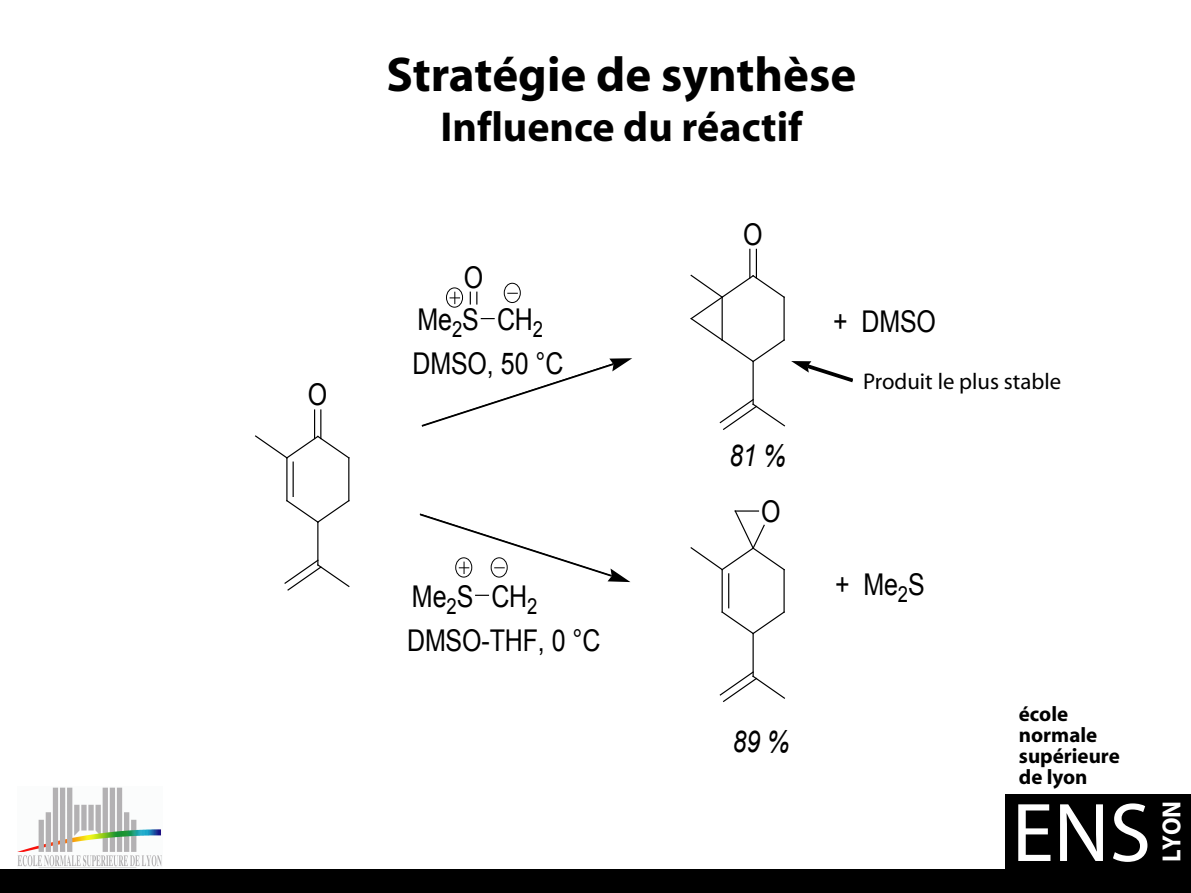
<style>
.page{position:relative;width:1191px;height:893px;background:#fff}
.page>*{position:absolute;margin:0;border:0;box-sizing:border-box;transform-origin:0 0}
.t1{font:84px "Myriad";color:#fff}
.t2{font:700 49px "Myriad";color:#000}
.t3{font:700 42px "Myriad";color:#000}
.t4{font:29.93px/43.9px "Arial";letter-spacing:-.01em;color:#000;scale:.83 1}
.t5{font:italic 29.93px "Arial";color:#000;scale:.83 1}
.t6{font:700 26.25px "Myriad";color:#fff;scale:.93 1}
.t7{font:22.75px "Myriad";color:#000}
.t8{font:700 21px/21px "Myriad";color:#000}
</style>
<div class="page">
<div style="left:1005px;top:794px;width:186px;height:99px;background:#000"></div>
<div style="left:0;top:870px;width:1191px;height:23px;background:#000"></div>
<img style="left:17px;top:787px;width:145px;height:81px">
<hr style="left:286px;top:458px;width:1px;height:43px;background:#000">
<hr style="left:292px;top:462px;width:2px;height:34px;background:#000">
<svg style="left:286px;top:499px;width:64px;height:25px"></svg>
<hr style="left:348px;top:458px;width:1px;height:43px;background:#000">
<svg style="left:255px;top:410px;width:95px;height:49px"></svg>
<hr style="left:317px;top:522px;width:1px;height:43px;background:#000">
<svg style="left:284px;top:559px;width:66px;height:32px"></svg>
<svg style="left:422px;top:358px;width:210px;height:69px"></svg>
<svg style="left:481px;top:318px;width:13px;height:1px"></svg>
<svg style="left:470px;top:292px;width:7px;height:12px"></svg>
<div style="left:504px;top:283px;width:17px;height:20px;border:1px solid #000;border-radius:50%"></div>
<div style="left:446px;top:287px;width:17px;height:21px;border:1px solid #000;border-radius:50%"></div>
<svg style="left:450px;top:292px;width:9px;height:12px"></svg>
<hr style="left:752px;top:361px;width:1px;height:43px;background:#000">
<svg style="left:719px;top:398px;width:67px;height:32px"></svg>
<svg style="left:690px;top:249px;width:95px;height:114px"></svg>
<svg style="left:475px;top:595px;width:13px;height:1px"></svg>
<svg style="left:420px;top:513px;width:210px;height:69px"></svg>
<hr style="left:721px;top:570px;width:2px;height:42px;background:#000">
<hr style="left:728px;top:574px;width:1px;height:34px;background:#000">
<svg style="left:721px;top:610px;width:64px;height:25px"></svg>
<hr style="left:783px;top:570px;width:1px;height:42px;background:#000">
<hr style="left:752px;top:633px;width:1px;height:43px;background:#000">
<svg style="left:719px;top:670px;width:66px;height:32px"></svg>
<svg style="left:690px;top:510px;width:95px;height:61px"></svg>
<svg style="left:791px;top:361px;width:62px;height:21px"></svg>
<p class="t4" style="left:308px;top:373px;width:25px">O</p>
<p class="t2" style="left:387px;top:49px;width:471px">Stratégie de synthèse</p>
<p class="t3" style="left:440px;top:106px;width:363px">Influence du réactif</p>
<p class="t4" style="left:464px;top:255px;width:25px">O</p>
<p class="t4" style="left:417px;top:298px;width:153px">Me<sub>2</sub>S CH<sub>2</sub></p>
<p class="t4" style="left:412px;top:342px;width:183px">DMSO, 50 °C</p>
<p class="t4" style="left:407px;top:575px;width:234px">Me<sub>2</sub>S CH<sub>2<br></sub>DMSO-THF, 0 °C</p>
<p class="t4" style="left:743px;top:213px;width:25px">O</p>
<p class="t5" style="left:729px;top:436px;width:70px">81 %</p>
<p class="t4" style="left:761px;top:490px;width:25px">O</p>
<p class="t5" style="left:732px;top:722px;width:70px">89 %</p>
<p class="t4" style="left:833px;top:300px;width:125px">+ DMSO</p>
<p class="t7" style="left:863px;top:370px;width:199px">Produit le plus stable</p>
<p class="t4" style="left:835px;top:563px;width:110px">+ Me<sub>2</sub>S</p>
<p class="t8" style="left:1018px;top:704px;width:102px">école normale supérieure de lyon</p>
<p class="t1" style="left:1012px;top:791px;width:141px">ENS</p>
<p class="t6" style="left:1158px;top:862px;width:67px;rotate:-90deg">LYON</p>
</div>
